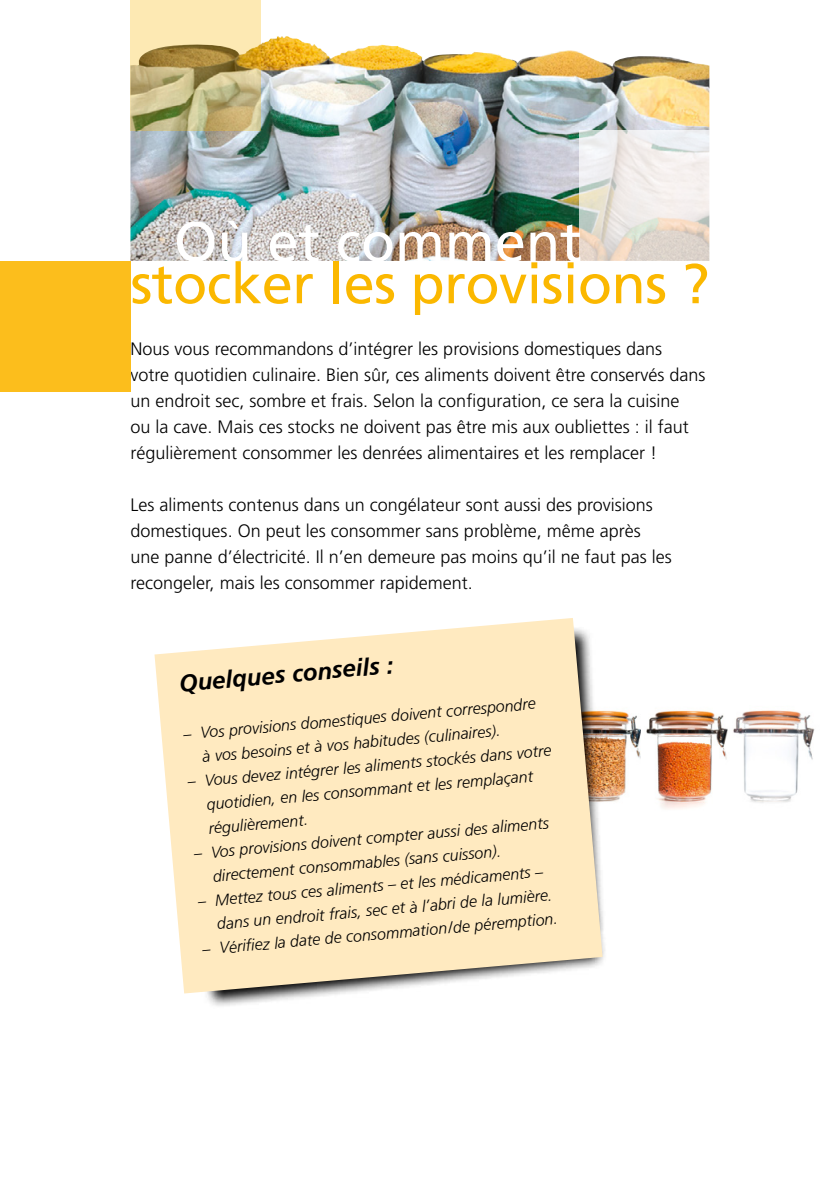
<style>
.page{position:relative;width:840px;height:1191px;background:#fff}
.page>*{position:absolute;margin:0;border:0;box-sizing:border-box;transform-origin:0 0}
.t1{font:56px "Frutiger";letter-spacing:-.01em;color:#fbb800}
.t2{font:56px "Frutiger";color:#fff}
.t3{font:italic 700 24px "Frutiger";color:#000}
.t4{font:300 18px/26px "Frutiger";color:#000}
.t5{font:italic 300 16px/24px "Frutiger";color:#000}
</style>
<div class="page">
<img style="left:646px;top:710px;width:82px;height:99px">
<img style="left:733px;top:710px;width:82px;height:93px">
<img style="left:605px;top:710px;width:35px;height:92px">
<img style="left:130px;top:36px;width:579px;height:225px">
<svg style="left:578px;top:130px;width:131px;height:131px"></svg>
<svg style="left:184px;top:774px;width:422px;height:232px"></svg>
<svg style="left:154px;top:618px;width:448px;height:375px;background:#fbe9c5"></svg>
<svg style="left:130px;top:0;width:131px;height:130px;background:#d0be85"></svg>
<div style="left:0;top:261px;width:130px;height:130px;background:#fcbe1c"></div>
<h1 class="t2" style="left:174px;top:209px;width:409px">Où et comment</h1>
<h1 class="t1" style="left:130px;top:251px;width:580px">stocker les provisions ?</h1>
<p class="t4" style="left:130px;top:336px;width:576px">Nous vous recommandons d’intégrer les provisions domestiques dans<br>votre quotidien culinaire. Bien sûr, ces aliments doivent être conservés dans un endroit sec, sombre et frais. Selon la configuration, ce sera la cuisine<br>ou la cave. Mais ces stocks ne doivent pas être mis aux oubliettes : il faut régulièrement consommer les denrées alimentaires et les remplacer !</p>
<p class="t4" style="left:130px;top:492px;width:542px">Les aliments contenus dans un congélateur sont aussi des provisions domestiques. On peut les consommer sans problème, même après une panne d’électricité. Il n’en demeure pas moins qu’il ne faut pas les recongeler, mais les consommer rapidement.</p>
<h2 class="t3" style="left:178px;top:669px;width:216px;rotate:-5deg">Quelques conseils :</h2>
<p class="t5" style="left:199px;top:721px;width:338px;text-indent:-17px;rotate:-5deg">– Vos provisions domestiques doivent correspondre à vos besoins et à vos habitudes (culinaires).</p>
<p class="t5" style="left:203px;top:768px;width:349px;text-indent:-17px;rotate:-5deg">– Vous devez intégrer les aliments stockés dans votre quotidien, en les consommant et les remplaçant régulièrement.</p>
<p class="t5" style="left:210px;top:840px;width:340px;text-indent:-17px;rotate:-5deg">– Vos provisions doivent compter aussi des aliments directement consommables (sans cuisson).</p>
<p class="t5" style="left:214px;top:888px;width:338px;text-indent:-17px;rotate:-5deg">– Mettez tous ces aliments – et les médicaments – dans un endroit frais, sec et à l’abri de la lumière.</p>
<p class="t5" style="left:201px;top:937px;width:358px;rotate:-5deg">– Vérifi ez la date de consommation/de péremption.</p>
</div>
